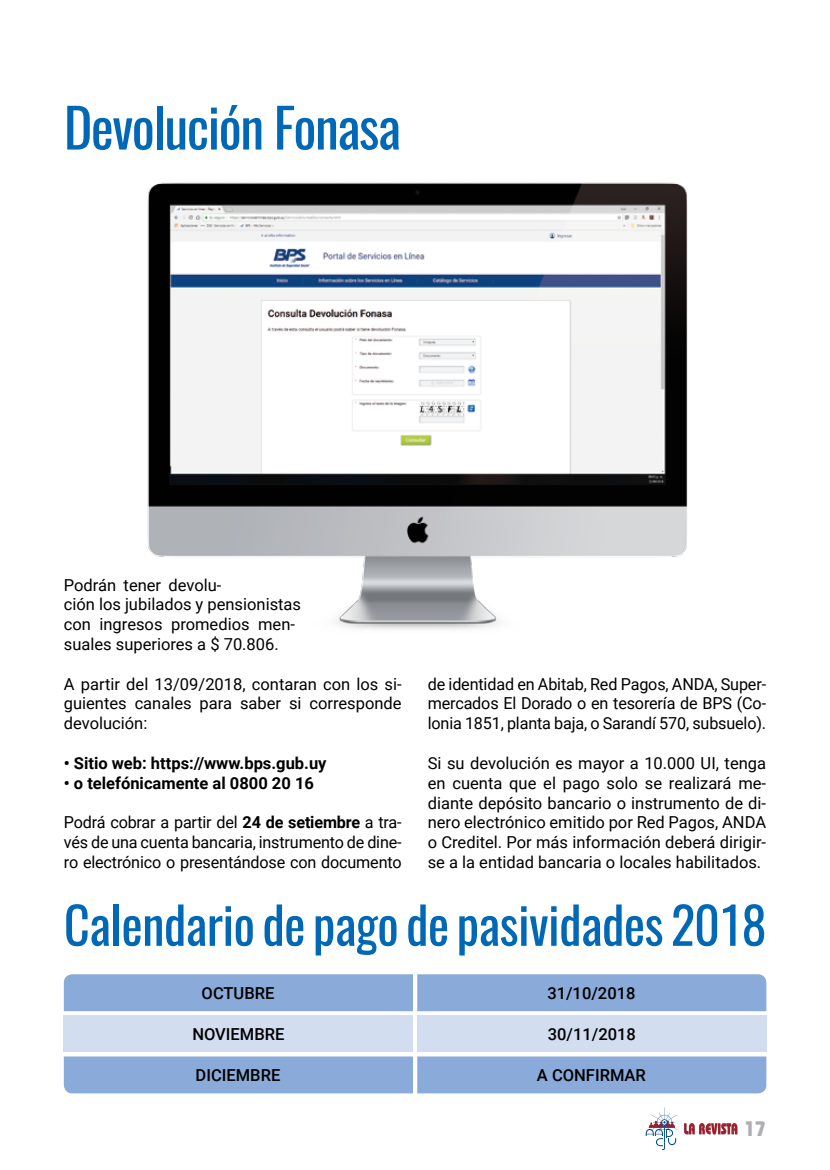
<style>
.page{position:relative;width:830px;height:1170px;background:#fff}
.page>*{position:absolute;margin:0;border:0;box-sizing:border-box;transform-origin:0 0}
.t1{font:54px "Oswald";letter-spacing:-.025em;color:#0068b5}
.t2{font:51px "Oswald";letter-spacing:-.01em;color:#0068b5}
.t3{font:700 21px "Bauhaus Std";color:#aeafb2}
.t4{font:16.5px/19.8px "Roboto";color:#000;text-align:justify}
.t5{font:700 16.5px "Roboto";color:#000}
.t6{font:500 16.5px "Roboto";color:#000}
.s1{font-weight:700}
</style>
<div class="page">
<svg style="left:684px;top:1123px;width:53px;height:11px"></svg>
<svg style="left:645px;top:1107px;width:32px;height:42px"></svg>
<img style="left:147px;top:182px;width:541px;height:447px">
<div style="left:64px;top:1015px;width:349px;height:37px;background:#d3ddf0"></div>
<div style="left:64px;top:974px;width:702px;height:37px;background:#8aaad9"></div>
<div style="left:417px;top:1015px;width:349px;height:37px;background:#d3ddf0"></div>
<div style="left:64px;top:1056px;width:702px;height:37px;background:#8aaad9"></div>
<h1 class="t1" style="left:64px;top:79px;width:338px">Devolución Fonasa</h1>
<p class="t4" style="left:64px;top:574px;width:239px;text-align:left">Podrán tener devolu-<br>ción los jubilados y pensionistas con ingresos promedios men&shy;suales superiores a $ 70.806.</p>
<p class="t4" style="left:64px;top:673px;width:339px">A partir del 13/09/2018, contaran con los si&shy;guientes canales para saber si corresponde devolución:</p>
<p class="t5" style="left:64px;top:751px;width:264px">• Sitio web: https://www.bps.gub.uy</p>
<p class="t5" style="left:64px;top:771px;width:251px">• o telefónicamente al 0800 20 16</p>
<p class="t4" style="left:64px;top:811px;width:339px">Podrá cobrar a partir del <span class="s1">24 de setiembre</span> a tra&shy;vés de una cuenta bancaria, instrumento de dine&shy;ro electrónico o presentándose con documento</p>
<p class="t4" style="left:427px;top:673px;width:340px">de identidad en Abitab, Red Pagos, ANDA, Super&shy;mercados El Dorado o en tesorería de BPS (Co&shy;lonia 1851, planta baja, o Sarandí 570, subsuelo).</p>
<p class="t4" style="left:427px;top:752px;width:340px">Si su devolución es mayor a 10.000 UI, tenga en cuenta que el pago solo se realizará me&shy;diante depósito bancario o instrumento de di&shy;nero electrónico emitido por Red Pagos, ANDA o Creditel. Por más información deberá dirigir&shy;se a la entidad bancaria o locales habilitados.</p>
<h2 class="t2" style="left:64px;top:879px;width:703px">Calendario de pago de pasividades 2018</h2>
<p class="t6" style="left:201px;top:981px;width:74px">OCTUBRE</p>
<p class="t6" style="left:192px;top:1022px;width:94px">NOVIEMBRE</p>
<p class="t6" style="left:195px;top:1063px;width:86px">DICIEMBRE</p>
<p class="t6" style="left:547px;top:981px;width:90px">31/10/2018</p>
<p class="t6" style="left:547px;top:1022px;width:90px">30/11/2018</p>
<p class="t6" style="left:536px;top:1063px;width:110px">A CONFIRMAR</p>
<p class="t3" style="left:744px;top:1115px;width:23px">17</p>
</div>
